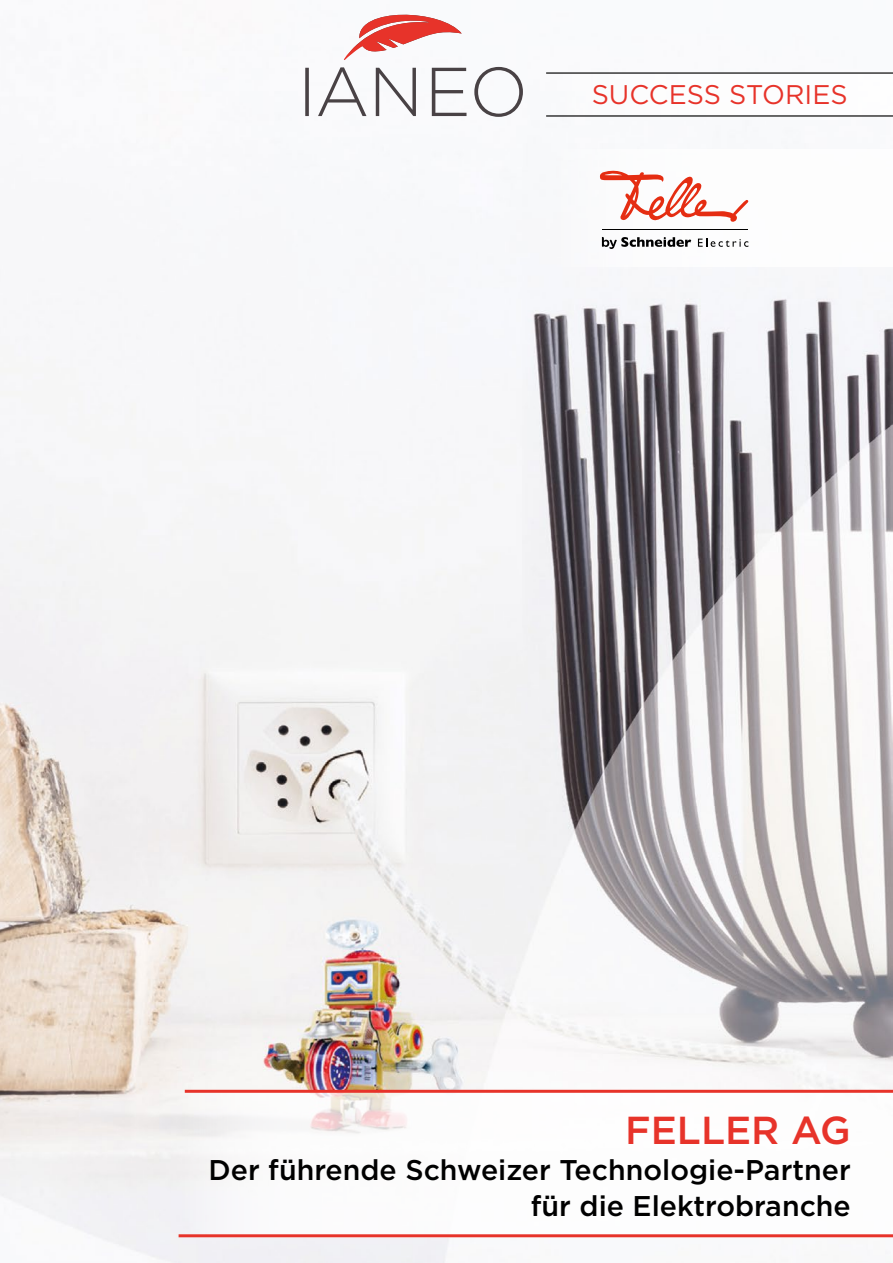
<style>
.page{position:relative;width:893px;height:1263px;background:#fff}
.page>*{position:absolute;margin:0;border:0;box-sizing:border-box;transform-origin:0 0}
.t1{font:500 39px "Gotham";color:#e7332a}
.t2{font:500 28.5px/36px "Gotham";color:#000;text-align:right}
.t3{font:27px "Gotham";color:#e7332a}
</style>
<div class="page">
<img style="left:0;top:14px;width:893px;height:1249px">
<div style="left:546px;top:72px;width:347px;height:44px;background:#fff"></div>
<hr style="left:546px;top:72px;width:347px;height:2px;background:#000">
<hr style="left:546px;top:115px;width:347px;height:2px;background:#000">
<svg style="left:344px;top:15px;width:118px;height:45px"></svg>
<svg style="left:305px;top:67px;width:218px;height:50px"></svg>
<div style="left:179px;top:1091px;width:714px;height:146px;background:#fff"></div>
<hr style="left:185px;top:1090px;width:708px;height:3px;background:#e7332a">
<hr style="left:179px;top:1234px;width:714px;height:3px;background:#e7332a">
<div style="left:546px;top:150px;width:347px;height:117px;background:#fff"></div>
<svg style="left:602px;top:237px;width:89px;height:12px"></svg>
<svg style="left:698px;top:239px;width:50px;height:8px"></svg>
<svg style="left:600px;top:171px;width:148px;height:51px"></svg>
<hr style="left:602px;top:229px;width:146px;height:1px;background:#000">
<p class="t3" style="left:592px;top:77px;width:257px">SUCCESS STORIES</p>
<h1 class="t1" style="left:625px;top:1105px;width:227px">FELLER AG</h1>
<p class="t2" style="left:208px;top:1152px;width:644px">Der führende Schweizer Technologie-Partner für die Elektrobranche</p>
</div>
